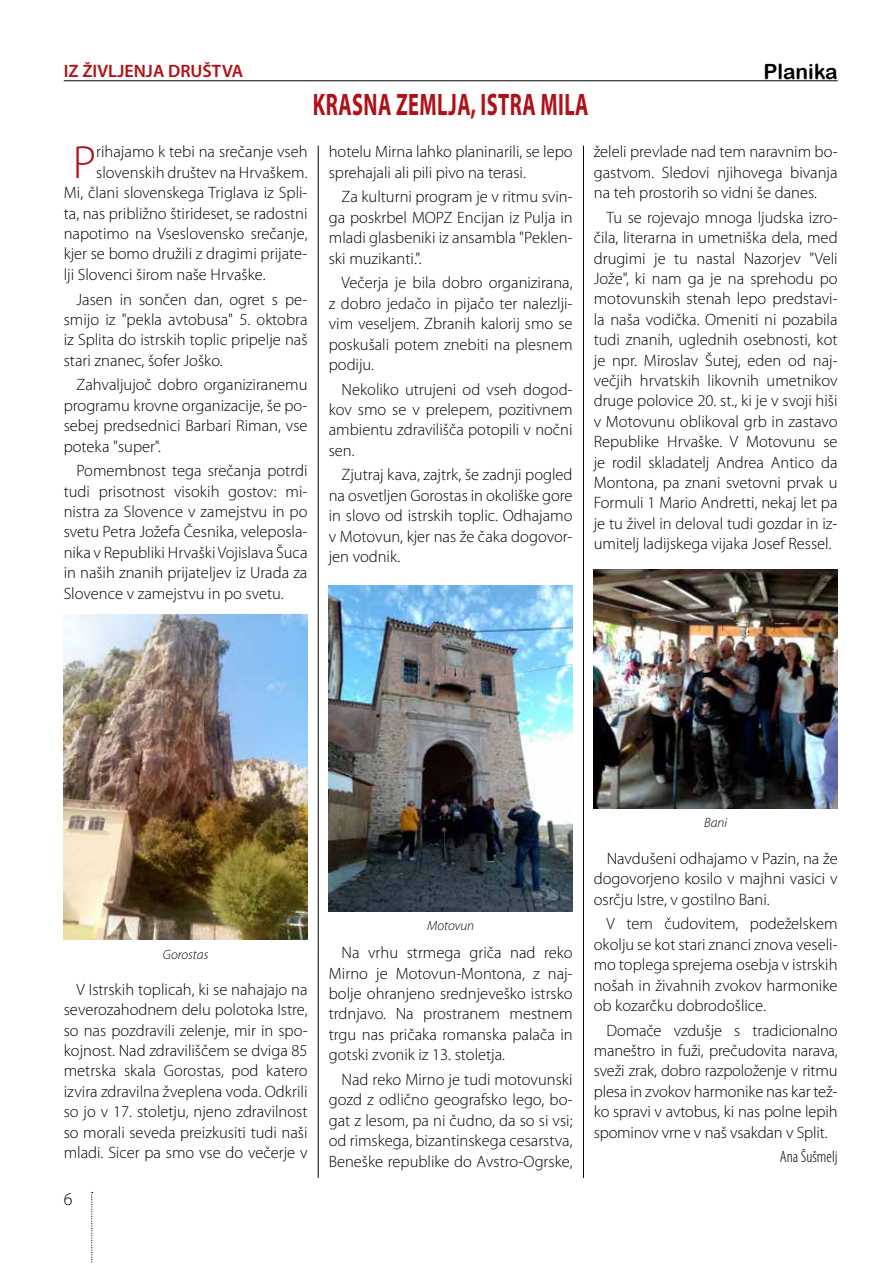
<style>
.page{position:relative;width:893px;height:1263px;background:#fff}
.page>*{position:absolute;margin:0;border:0;box-sizing:border-box;transform-origin:0 0}
.t1{font:300 46.8px "Myriad Pro";color:#b11116}
.t2{font:700 31.2px "Myriad Pro";letter-spacing:.02em;color:#b11116;scale:.65 1}
.t3{font:21px "Arial Rounded MT Bold";color:#000}
.t4{font:600 18px "Myriad Pro";color:#b11116}
.t5{font:300 18px "Myriad Pro";color:#000}
.t6{font:300 16.5px/20.4px "Myriad Pro";color:#000;text-align:justify}
.t7{font:300 condensed 16.5px "Myriad Pro";color:#000}
.t8{font:italic 300 13.5px "Myriad Pro";color:#000}
</style>
<div class="page">
<hr style="left:64px;top:81px;width:774px;height:1px;background:#000">
<svg style="left:91px;top:1192px;width:2px;height:71px"></svg>
<img style="left:64px;top:615px;width:244px;height:325px">
<img style="left:329px;top:586px;width:244px;height:325px">
<img style="left:594px;top:570px;width:244px;height:239px">
<hr style="left:318px;top:146px;width:1px;height:1032px;background:#000">
<hr style="left:583px;top:146px;width:1px;height:1032px;background:#000">
<p class="t4" style="left:64px;top:59px;width:181px">IZ ŽIVLJENJA DRUŠTVA</p>
<p class="t3" style="left:763px;top:59px;width:76px">Planika</p>
<h2 class="t2" style="left:313px;top:84px;width:426px">KRASNA ZEMLJA, ISTRA MILA</h2>
<h1 class="t1" style="left:73px;top:137px;width:25px">P</h1>
<p class="t6" style="left:96px;top:142px;width:213px">rihajamo k tebi na srečanje vseh</p>
<p class="t6" style="left:96px;top:162px;width:213px">slovenskih društev na Hrvaškem.</p>
<p class="t6" style="left:64px;top:183px;width:245px">Mi, člani slovenskega Triglava iz Spli-</p>
<p class="t6" style="left:64px;top:203px;width:245px">ta, nas približno štirideset, se radostni</p>
<p class="t6" style="left:64px;top:224px;width:245px">napotimo na Vseslovensko srečanje,</p>
<p class="t6" style="left:64px;top:244px;width:245px">kjer se bomo družili z dragimi prijate-</p>
<p class="t6" style="left:64px;top:264px;width:203px">lji Slovenci širom naše Hrvaške.</p>
<p class="t6" style="left:64px;top:289px;width:245px;text-indent:13px">Jasen in sončen dan, ogret s pe&shy;smijo iz "pekla avtobusa" 5. oktobra iz Splita do istrskih toplic pripelje naš stari znanec, šofer Joško.</p>
<p class="t6" style="left:64px;top:375px;width:245px;text-indent:13px">Zahvaljujoč dobro organiziranemu programu krovne organizacije, še po&shy;sebej predsednici Barbari Riman, vse poteka "super".</p>
<p class="t6" style="left:64px;top:461px;width:245px;text-indent:13px">Pomembnost tega srečanja potrdi tudi prisotnost visokih gostov: mi&shy;nistra za Slovence v zamejstvu in po svetu Petra Jožefa Česnika, veleposla&shy;nika v Republiki Hrvaški Vojislava Šuca in naših znanih prijateljev iz Urada za Slovence v zamejstvu in po svetu.</p>
<p class="t6" style="left:329px;top:142px;width:245px">hotelu Mirna lahko planinarili, se lepo sprehajali ali pili pivo na terasi.</p>
<p class="t6" style="left:329px;top:187px;width:245px;text-indent:13px">Za kulturni program je v ritmu svin&shy;ga poskrbel MOPZ Encijan iz Pulja in mladi glasbeniki iz ansambla "Peklen&shy;ski muzikanti.".</p>
<p class="t6" style="left:329px;top:273px;width:245px;text-indent:13px">Večerja je bila dobro organizirana, z dobro jedačo in pijačo ter nalezlji&shy;vim veseljem. Zbranih kalorij smo se poskušali potem znebiti na plesnem podiju.</p>
<p class="t6" style="left:329px;top:379px;width:245px;text-indent:13px">Nekoliko utrujeni od vseh dogod&shy;kov smo se v prelepem, pozitivnem ambientu zdravilišča potopili v nočni sen.</p>
<p class="t6" style="left:329px;top:465px;width:245px;text-indent:13px">Zjutraj kava, zajtrk, še zadnji pogled na osvetljen Gorostas in okoliške gore in slovo od istrskih toplic. Odhajamo v Motovun, kjer nas že čaka dogovor&shy;jen vodnik.</p>
<p class="t6" style="left:594px;top:142px;width:245px">želeli prevlade nad tem naravnim bo&shy;gastvom. Sledovi njihovega bivanja na teh prostorih so vidni še danes.</p>
<p class="t6" style="left:594px;top:207px;width:245px;text-indent:13px">Tu se rojevajo mnoga ljudska izro&shy;čila, literarna in umetniška dela, med drugimi je tu nastal Nazorjev "Veli Jože", ki nam ga je na sprehodu po motovunskih stenah lepo predstavi&shy;la naša vodička. Omeniti ni pozabila tudi znanih, uglednih osebnosti, kot je npr. Miroslav Šutej, eden od naj&shy;večjih hrvatskih likovnih umetnikov druge polovice 20. st., ki je v svoji hiši v Motovunu oblikoval grb in zastavo Republike Hrvaške. V Motovunu se je rodil skladatelj Andrea Antico da Montona, pa znani svetovni prvak u Formuli 1 Mario Andretti, nekaj let pa je tu živel in deloval tudi gozdar in iz&shy;umitelj ladijskega vijaka Josef Ressel.</p>
<p class="t8" style="left:163px;top:946px;width:47px">Gorostas</p>
<p class="t6" style="left:64px;top:979px;width:245px;text-indent:13px">V Istrskih toplicah, ki se nahajajo na severozahodnem delu polotoka Istre, so nas pozdravili zelenje, mir in spo&shy;kojnost. Nad zdraviliščem se dviga 85 metrska skala Gorostas, pod katero izvira zdravilna žveplena voda. Odkrili so jo v 17. stoletju, njeno zdravilnost so morali seveda preizkusiti tudi naši mladi. Sicer pa smo vse do večerje v</p>
<p class="t5" style="left:64px;top:1189px;width:10px">6</p>
<p class="t8" style="left:427px;top:917px;width:48px">Motovun</p>
<p class="t6" style="left:329px;top:943px;width:245px;text-indent:13px">Na vrhu strmega griča nad reko Mirno je Motovun-Montona, z naj&shy;bolje ohranjeno srednjeveško istrsko trdnjavo. Na prostranem mestnem trgu nas pričaka romanska palača in gotski zvonik iz 13. stoletja.</p>
<p class="t6" style="left:329px;top:1069px;width:245px;text-indent:13px">Nad reko Mirno je tudi motovunski gozd z odlično geografsko lego, bo&shy;gat z lesom, pa ni čudno, da so si vsi; od rimskega, bizantinskega cesarstva, Beneške republike do Avstro-Ogrske,</p>
<p class="t8" style="left:704px;top:814px;width:25px">Bani</p>
<p class="t6" style="left:594px;top:848px;width:245px;text-indent:13px">Navdušeni odhajamo v Pazin, na že dogovorjeno kosilo v majhni vasici v osrčju Istre, v gostilno Bani.</p>
<p class="t6" style="left:594px;top:914px;width:245px;text-indent:13px">V tem čudovitem, podeželskem okolju se kot stari znanci znova veseli&shy;mo toplega sprejema osebja v istrskih nošah in živahnih zvokov harmonike ob kozarčku dobrodošlice.</p>
<p class="t6" style="left:594px;top:1020px;width:245px;text-indent:13px">Domače vzdušje s tradicionalno maneštro in fuži, prečudovita narava, sveži zrak, dobro razpoloženje v ritmu plesa in zvokov harmonike nas kar tež&shy;ko spravi v avtobus, ki nas polne lepih spominov vrne v naš vsakdan v Split.</p>
<p class="t7" style="left:780px;top:1148px;width:59px">Ana Šušmelj</p>
</div>
